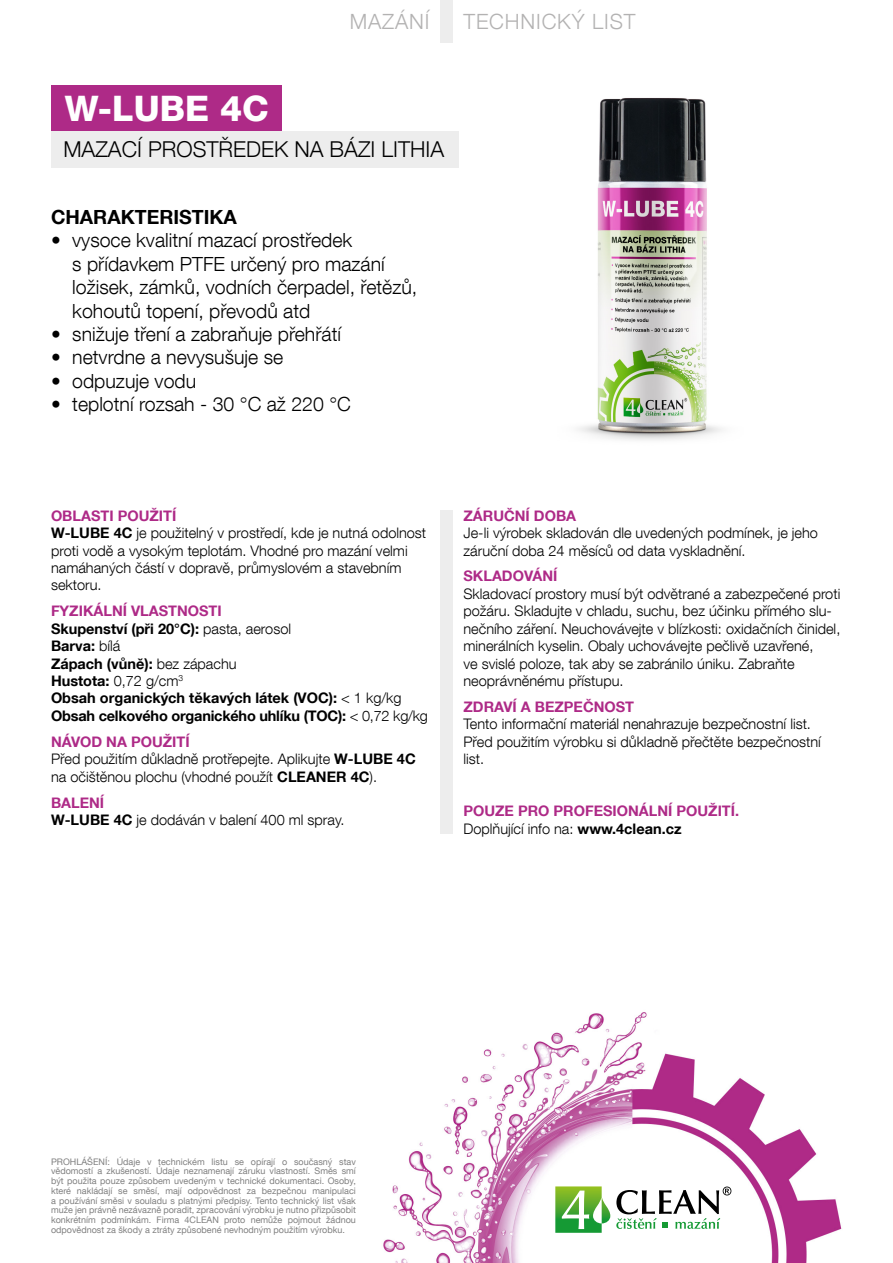
<style>
.page{position:relative;width:893px;height:1263px;background:#fff}
.page>*{position:absolute;margin:0;border:0;box-sizing:border-box;transform-origin:0 0}
.t1{font:800 35.1px "Helvetica Neue LT Com";color:#fff}
.t2{font:300 21.9px "Helvetica Neue LT Com";color:#000}
.t3{font:300 21px "Helvetica Neue LT Com";letter-spacing:.04em;color:#b3b2b2}
.t4{font:300 19.5px/23.4px "Helvetica Neue LT Com";color:#000}
.t5{font:700 19.5px "Helvetica Neue LT Com";color:#000}
.t6{font:300 14.55px/17.4px "Helvetica Neue LT Com";color:#000}
.t7{font:700 14.55px/17.4px "Helvetica Neue LT Com";color:#000}
.t8{font:700 14.55px/17.4px "Helvetica Neue LT Com";color:#ae2a87}
.t9{font:9px/9.8px "Helvetica Neue LT Com";color:#808080;text-align:justify}
.s1{font-weight:700;color:#ae2a87}
.s2{font-weight:700}
.s3{color:#ae2a87}
.s4{font-weight:300}
.s5{font-weight:300;color:#000}
.s6{color:#000}
</style>
<div class="page">
<img style="left:383px;top:1012px;width:459px;height:251px">
<div style="left:555px;top:1186px;width:176px;height:47px;background:#fff"></div>
<svg style="left:555px;top:1186px;width:55px;height:47px"></svg>
<svg style="left:616px;top:1186px;width:115px;height:43px"></svg>
<div style="left:440px;top:0;width:13px;height:43px;background:#ededed"></div>
<img style="left:578px;top:98px;width:144px;height:342px">
<div style="left:440px;top:510px;width:13px;height:323px;background:#ededed"></div>
<div style="left:51px;top:131px;width:407px;height:36px;background:#ededed"></div>
<div style="left:51px;top:85px;width:230px;height:46px;background:#ae2a87"></div>
<h1 class="t1" style="left:65px;top:87px;width:206px">W-LUBE 4C</h1>
<h3 class="t3" style="left:350px;top:8px;width:81px">MAZÁNÍ</h3>
<h3 class="t3" style="left:463px;top:8px;width:173px">TECHNICKÝ LIST</h3>
<h2 class="t2" style="left:63px;top:136px;width:382px">MAZACÍ PROSTŘEDEK NA BÁZI LITHIA</h2>
<h3 class="t5" style="left:51px;top:205px;width:187px">CHARAKTERISTIKA</h3>
<h3 class="t4" style="left:72px;top:228px;width:346px;text-indent:-21px">• vysoce kvalitní mazací prostředek<br>s přídavkem PTFE určený pro mazání ložisek, zámků, vodních čerpadel, řetězů, kohoutů topení, převodů atd</h3>
<h3 class="t4" style="left:51px;top:322px;width:292px">• snižuje tření a zabraňuje přehřátí</h3>
<h3 class="t4" style="left:51px;top:345px;width:234px">• netvrdne a nevysušuje se</h3>
<h3 class="t4" style="left:51px;top:369px;width:147px">• odpuzuje vodu</h3>
<h3 class="t4" style="left:51px;top:392px;width:301px">• teplotní rozsah - 30 °C až 220 °C</h3>
<p class="t6" style="left:51px;top:506px;width:377px"><span class="s1">OBLASTI POUŽITÍ<br></span><span class="s2">W-LUBE 4C</span> je použitelný v prostředí, kde je nutná odolnost proti vodě a vysokým teplotám. Vhodné pro mazání velmi namáhaných částí v dopravě, průmyslovém a stavebním sektoru.</p>
<p class="t7" style="left:51px;top:602px;width:378px"><span class="s3">FYZIKÁLNÍ VLASTNOSTI<br></span>Skupenství (při 20°C): <span class="s4">pasta, aerosol<br></span>Barva: <span class="s4">bílá<br></span>Zápach (vůně): <span class="s4">bez zápachu<br></span>Hustota: <span class="s4">0,72 g/cm</span><sup>3<br></sup>Obsah organických těkavých látek (VOC): <span class="s4">&lt; 1 kg/kg<br></span>Obsah celkového organického uhlíku (TOC): <span class="s4">&lt; 0,72 kg/kg</span></p>
<p class="t6" style="left:51px;top:733px;width:366px"><span class="s1">NÁVOD NA POUŽITÍ<br></span>Před použitím důkladně protřepejte. Aplikujte <span class="s2">W-LUBE 4C </span>na očištěnou plochu (vhodné použít <span class="s2">CLEANER 4C</span>).</p>
<p class="t6" style="left:51px;top:793px;width:295px"><span class="s1">BALENÍ<br></span><span class="s2">W-LUBE 4C</span> je dodáván v balení 400 ml spray.</p>
<p class="t8" style="left:463px;top:506px;width:114px">ZÁRUČNÍ DOBA</p>
<p class="t6" style="left:463px;top:524px;width:356px">Je-li výrobek skladován dle uvedených podmínek, je jeho záruční doba 24 měsíců od data vyskladnění.</p>
<p class="t8" style="left:463px;top:567px;width:95px">SKLADOVÁNÍ</p>
<p class="t6" style="left:463px;top:585px;width:378px">Skladovací prostory musí být odvětrané a zabezpečené proti požáru. Skladujte v chladu, suchu, bez účinku přímého slu&shy;nečního záření. Neuchovávejte v blízkosti: oxidačních činidel, minerálních kyselin. Obaly uchovávejte pečlivě uzavřené,<br>ve svislé poloze, tak aby se zabránilo úniku. Zabraňte neoprávněnému přístupu.</p>
<p class="t8" style="left:463px;top:698px;width:172px">ZDRAVÍ A BEZPEČNOST</p>
<p class="t6" style="left:463px;top:715px;width:359px">Tento informační materiál nenahrazuje bezpečnostní list.<br>Před použitím výrobku si důkladně přečtěte bezpečnostní list.</p>
<p class="t8" style="left:463px;top:802px;width:277px">POUZE PRO PROFESIONÁLNÍ POUŽITÍ.<br><span class="s5">Doplňující info na:</span> <span class="s6">www.4clean.cz</span></p>
<p class="t9" style="left:51px;top:1156px;width:306px">PROHLÁŠENÍ: Údaje v technickém listu se opírají o současný stav vědomostí a zkušeností. Údaje neznamenají záruku vlastností. Směs smí být použita pouze způsobem uvedeným v technické dokumentaci. Osoby, které nakládají se směsí, mají odpovědnost za bezpečnou manipulaci a používání směsi v souladu s platnými předpisy. Tento technický list však muže jen právně nezávazně poradit, zpracování výrobku je nutno přizpůsobit konkrétním podmínkám. Firma 4CLEAN proto nemůže pojmout žádnou odpovědnost za škody a ztráty způsobené nevhodným použitím výrobku.</p>
</div>
